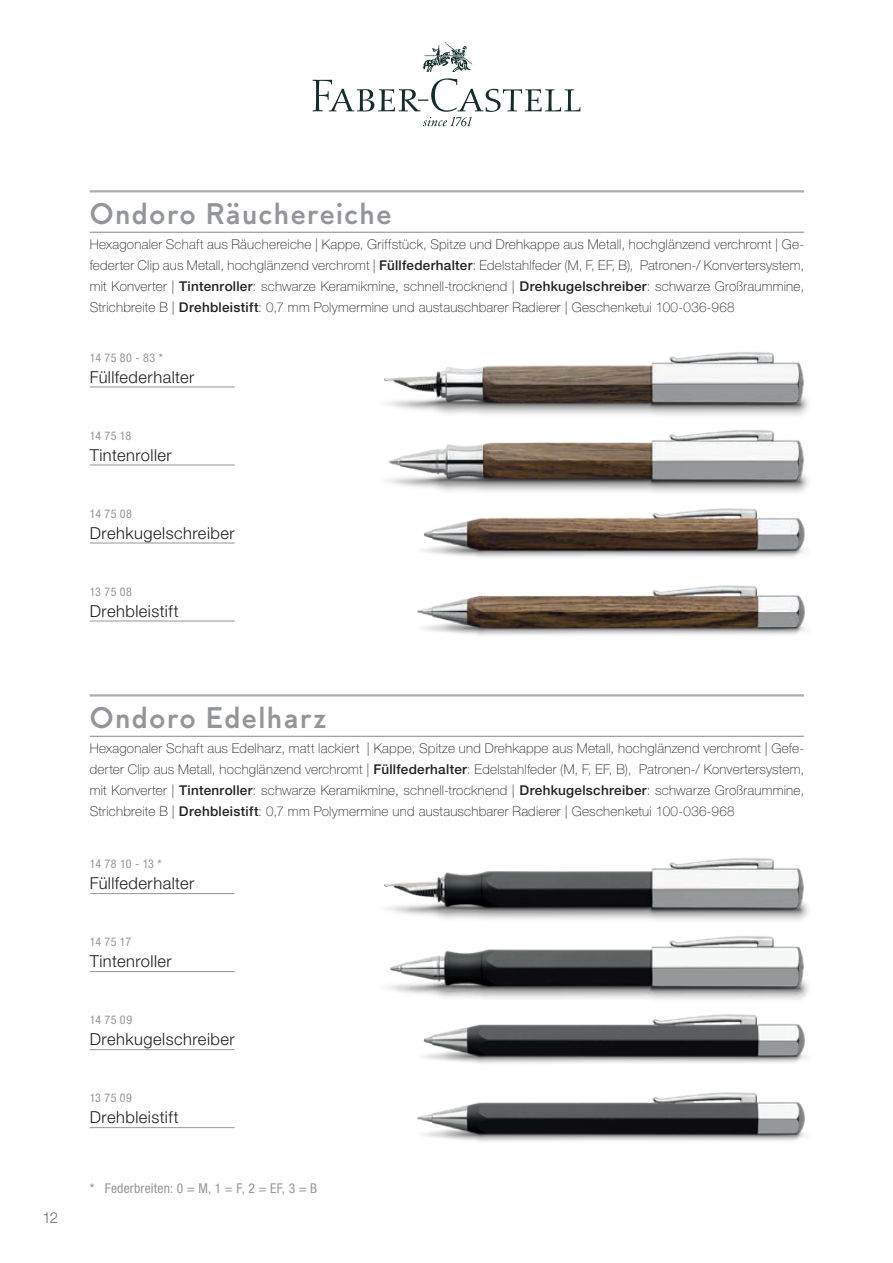
<style>
.page{position:relative;width:893px;height:1263px;background:#fff}
.page>*{position:absolute;margin:0;border:0;box-sizing:border-box;transform-origin:0 0}
._2019_-_02_subtitles{font:700 30px "MTT Milano";letter-spacing:.035em;color:#939598}
._2019_-_05_product_G{font:300 16.5px "Helvetica Neue LT Pro";letter-spacing:.03em;color:#231f20}
.t1{font:300 15px "Helvetica Neue LT Pro";color:#6c6f70}
._2019_-_02_text_tech{font:100 13.5px/21px "Helvetica Neue LT Pro";letter-spacing:.02em;color:#231f20;text-align:justify}
.Angabe_-_Federbreite{font:condensed 13.5px "Helvetica Neue LT Pro";letter-spacing:.015em;color:#939598}
._2019_-_04_-_art-no{font:condensed 12px "Helvetica Neue LT Pro";letter-spacing:.03em;color:#939598}
.s1{font-weight:500}
</style>
<div class="page">
<img style="left:384px;top:352px;width:425px;height:64px">
<img style="left:384px;top:858px;width:425px;height:63px">
<img style="left:387px;top:430px;width:422px;height:63px">
<img style="left:388px;top:936px;width:421px;height:64px">
<img style="left:422px;top:1014px;width:384px;height:50px">
<img style="left:421px;top:508px;width:384px;height:50px">
<img style="left:417px;top:1092px;width:389px;height:50px">
<img style="left:417px;top:585px;width:389px;height:51px">
<hr style="left:892px;top:0;width:1px;height:1263px;background:#5a4b42">
<hr style="left:90px;top:191px;width:714px;height:1px;background:#939598">
<hr style="left:90px;top:192px;width:714px;height:1px;background:#939598">
<hr style="left:90px;top:232px;width:714px;height:1px;background:#939598">
<hr style="left:90px;top:695px;width:714px;height:1px;background:#939598">
<hr style="left:90px;top:696px;width:714px;height:1px;background:#939598">
<hr style="left:90px;top:736px;width:714px;height:1px;background:#939598">
<hr style="left:90px;top:387px;width:145px;height:1px;background:#939598">
<hr style="left:90px;top:465px;width:145px;height:1px;background:#939598">
<hr style="left:90px;top:543px;width:145px;height:1px;background:#939598">
<hr style="left:90px;top:621px;width:145px;height:1px;background:#939598">
<hr style="left:90px;top:893px;width:145px;height:1px;background:#939598">
<hr style="left:90px;top:971px;width:145px;height:1px;background:#939598">
<hr style="left:90px;top:1049px;width:145px;height:1px;background:#939598">
<hr style="left:90px;top:1127px;width:145px;height:1px;background:#939598">
<svg style="left:422px;top:42px;width:50px;height:30px"></svg>
<svg style="left:313px;top:78px;width:267px;height:48px"></svg>
<p class="_2019_-_02_subtitles" style="left:90px;top:196px;width:303px">Ondoro Räuchereiche</p>
<p class="_2019_-_02_text_tech" style="left:90px;top:234px;width:716px">Hexagonaler Schaft aus Räuchereiche | Kappe, Griffstück, Spitze und Drehkappe aus Metall, hochglänzend verchromt | Ge&shy;federter Clip aus Metall, hochglänzend verchromt | <span class="s1">Füllfederhalter</span>: Edelstahlfeder (M, F, EF, B), Patronen-/ Konvertersystem, mit Konverter | <span class="s1">Tintenroller</span>: schwarze Keramikmine, schnell-trocknend | <span class="s1">Drehkugelschreiber</span>: schwarze Großraummine, Strichbreite B | <span class="s1">Drehbleistift</span>: 0,7 mm Polymermine und austauschbarer Radierer | Geschenketui 100-036-968</p>
<p class="_2019_-_04_-_art-no" style="left:90px;top:350px;width:75px">14 75 80 - 83 *</p>
<p class="_2019_-_05_product_G" style="left:90px;top:367px;width:106px">Füllfederhalter</p>
<p class="_2019_-_04_-_art-no" style="left:90px;top:428px;width:43px">14 75 18</p>
<p class="_2019_-_05_product_G" style="left:90px;top:445px;width:84px">Tintenroller</p>
<p class="_2019_-_04_-_art-no" style="left:90px;top:506px;width:44px">14 75 08</p>
<p class="_2019_-_05_product_G" style="left:90px;top:523px;width:146px">Drehkugelschreiber</p>
<p class="_2019_-_04_-_art-no" style="left:90px;top:584px;width:44px">13 75 08</p>
<p class="_2019_-_05_product_G" style="left:90px;top:601px;width:90px">Drehbleistift</p>
<p class="t1" style="left:43px;top:1208px;width:17px">12</p>
<p class="_2019_-_02_subtitles" style="left:90px;top:700px;width:238px">Ondoro Edelharz</p>
<p class="_2019_-_02_text_tech" style="left:90px;top:738px;width:716px">Hexagonaler Schaft aus Edelharz, matt lackiert | Kappe, Spitze und Drehkappe aus Metall, hochglänzend verchromt | Gefe&shy;derter Clip aus Metall, hochglänzend verchromt | <span class="s1">Füllfederhalter</span>: Edelstahlfeder (M, F, EF, B), Patronen-/ Konvertersystem, mit Konverter | <span class="s1">Tintenroller</span>: schwarze Keramikmine, schnell-trocknend | <span class="s1">Drehkugelschreiber</span>: schwarze Großraummine, Strichbreite B | <span class="s1">Drehbleistift</span>: 0,7 mm Polymermine und austauschbarer Radierer | Geschenketui 100-036-968</p>
<p class="_2019_-_04_-_art-no" style="left:90px;top:857px;width:74px">14 78 10 - 13 *</p>
<p class="_2019_-_05_product_G" style="left:90px;top:873px;width:106px">Füllfederhalter</p>
<p class="_2019_-_04_-_art-no" style="left:90px;top:935px;width:43px">14 75 17</p>
<p class="_2019_-_05_product_G" style="left:90px;top:951px;width:84px">Tintenroller</p>
<p class="_2019_-_04_-_art-no" style="left:90px;top:1013px;width:44px">14 75 09</p>
<p class="_2019_-_05_product_G" style="left:90px;top:1029px;width:146px">Drehkugelschreiber</p>
<p class="_2019_-_04_-_art-no" style="left:90px;top:1091px;width:44px">13 75 09</p>
<p class="_2019_-_05_product_G" style="left:90px;top:1107px;width:90px">Drehbleistift</p>
<p class="Angabe_-_Federbreite" style="left:90px;top:1180px;width:229px">* Federbreiten: 0 = M, 1 = F, 2 = EF, 3 = B</p>
</div>
